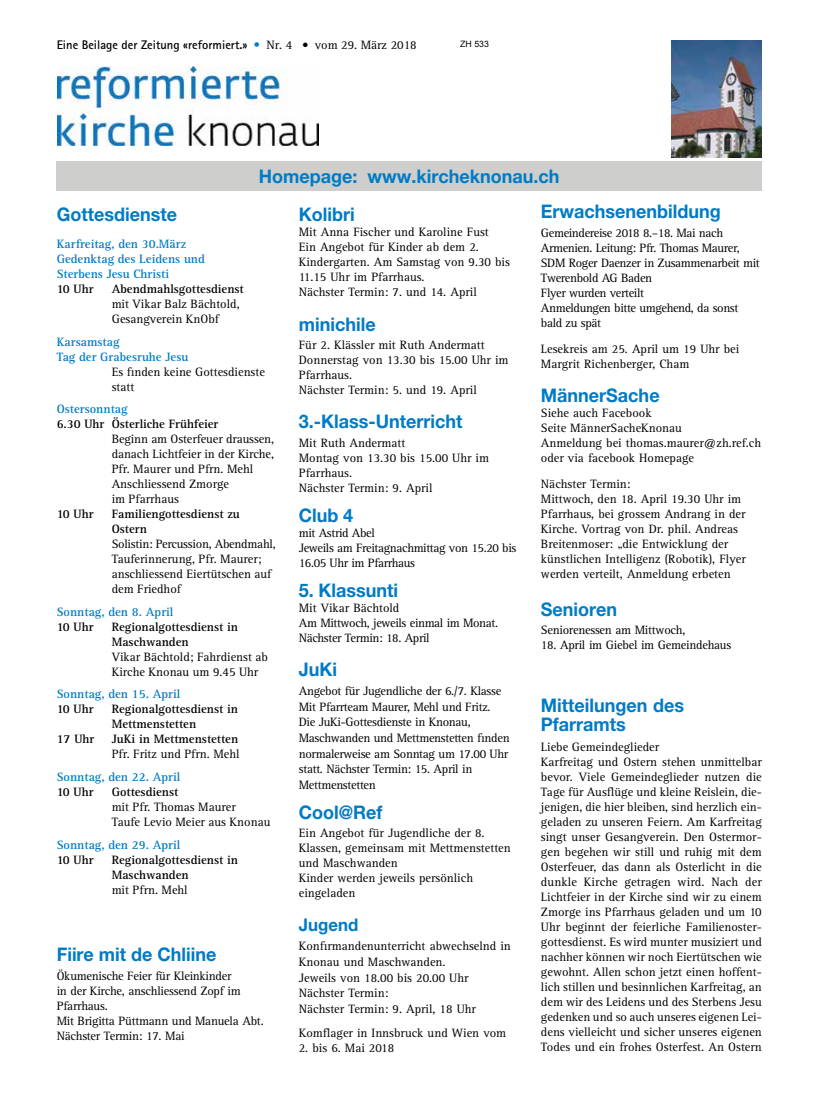
<style>
.page{position:relative;width:815px;height:1106px;background:#fff}
.page>*{position:absolute;margin:0;border:0;box-sizing:border-box;transform-origin:0 0}
.t1{font:700 18.75px/38.2px "Helvetica Neue LT Std";color:#007bc5;scale:.96 1}
.t2{font:700 17.5px "Helvetica Neue LT Std";color:#007bc5;scale:.96 1}
.t3{font:12.5px/15px "Rotis Serif";color:#000}
.t4{font:12.5px/15px "Rotis Serif";letter-spacing:-.03em;color:#000}
.t5{font:700 12.5px/15px "Rotis Serif";color:#000}
.t6{font:12.5px/15.6px "Rotis Serif";letter-spacing:-.025em;color:#000}
.t7{font:700 12.5px/15px "Rotis Serif";color:#007bc5}
.t8{font:12.5px/15px "Rotis Serif";letter-spacing:-.02em;color:#000}
.t9{font:700 12.5px "Rotis Sans Serif";color:#000}
.t10{font:8.75px "Arial";color:#000}
.s1{color:#007bc5}
.s2{font-family:"Rotis Serif";font-weight:400}
</style>
<div class="page">
<img style="left:671px;top:41px;width:91px;height:117px">
<div style="left:57px;top:161px;width:705px;height:29px;background:#cececd"></div>
<img style="left:57px;top:66px;width:262px;height:79px">
<p class="t9" style="left:57px;top:37px;width:361px">Eine Beilage der Zeitung «reformiert.» <span class="s1">•</span> <span class="s2">Nr. 4 • vom 29. März 2018</span></p>
<p class="t10" style="left:460px;top:39px;width:30px">ZH 533</p>
<h1 class="t1" style="left:299px;top:156px;width:273px;text-indent:-40px">Homepage: www.kircheknonau.ch<br>Kolibri</h1>
<p class="t3" style="left:299px;top:224px;width:213px">Mit Anna Fischer und Karoline Fust<br>Ein Angebot für Kinder ab dem 2.<br>Kindergarten. Am Samstag von 9.30 bis<br>11.15 Uhr im Pfarrhaus.<br>Nächster Termin: 7. und 14. April</p>
<h1 class="t1" style="left:299px;top:304px;width:82px">minichile</h1>
<p class="t3" style="left:299px;top:338px;width:211px">Für 2. Klässler mit Ruth Andermatt<br>Donnerstag von 13.30 bis 15.00 Uhr im<br>Pfarrhaus.<br>Nächster Termin: 5. und 19. April</p>
<h1 class="t1" style="left:299px;top:402px;width:172px">3.-Klass-Unterricht</h1>
<p class="t3" style="left:299px;top:435px;width:192px">Mit Ruth Andermatt<br>Montag von 13.30 bis 15.00 Uhr im<br>Pfarrhaus.<br>Nächster Termin: 9. April</p>
<h1 class="t1" style="left:299px;top:496px;width:58px">Club 4</h1>
<p class="t4" style="left:299px;top:526px;width:219px">mit Astrid Abel<br>Jeweils am Freitagnachmittag von 15.20 bis<br>16.05 Uhr im Pfarrhaus</p>
<h1 class="t1" style="left:299px;top:571px;width:105px">5. Klassunti</h1>
<p class="t4" style="left:299px;top:601px;width:201px">Mit Vikar Bächtold<br>Am Mittwoch, jeweils einmal im Monat.<br>Nächster Termin: 18. April</p>
<h1 class="t1" style="left:299px;top:649px;width:41px">JuKi</h1>
<p class="t6" style="left:299px;top:683px;width:212px">Angebot für Jugendliche der 6./7. Klasse Mit Pfarrteam Maurer, Mehl und Fritz.<br>Die JuKi-Gottesdienste in Knonau, Maschwanden und Mettmenstetten finden normalerweise am Sonntag um 17.00 Uhr statt. Nächster Termin: 15. April in Mettmenstetten</p>
<h1 class="t1" style="left:299px;top:792px;width:89px">Cool@Ref</h1>
<p class="t3" style="left:299px;top:825px;width:213px">Ein Angebot für Jugendliche der 8.<br>Klassen, gemeinsam mit Mettmenstetten und Maschwanden<br>Kinder werden jeweils persönlich eingeladen</p>
<h2 class="t2" style="left:299px;top:914px;width:63px">Jugend</h2>
<p class="t3" style="left:299px;top:938px;width:214px;line-height:15.6px">Konfirmandenunterricht abwechselnd in<br>Knonau und Maschwanden.<br>Jeweils von 18.00 bis 20.00 Uhr<br>Nächster Termin:<br>Nächster Termin: 9. April, 18 Uhr</p>
<p class="t3" style="left:299px;top:1025px;width:209px">Komflager in Innsbruck und Wien vom</p>
<p class="t3" style="left:299px;top:1041px;width:97px">2. bis 6. Mai 2018</p>
<h1 class="t1" style="left:541px;top:192px;width:189px">Erwachsenenbildung</h1>
<p class="t4" style="left:541px;top:225px;width:220px">Gemeindereise 2018 8.–18. Mai nach<br>Armenien. Leitung: Pfr. Thomas Maurer,<br>SDM Roger Daenzer in Zusammenarbeit mit<br>Twerenbold AG Baden<br>Flyer wurden verteilt<br>Anmeldungen bitte umgehend, da sonst bald zu spät</p>
<p class="t3" style="left:541px;top:342px;width:200px">Lesekreis am 25. April um 19 Uhr bei<br>Margrit Richenberger, Cham</p>
<h1 class="t1" style="left:541px;top:376px;width:125px">MännerSache</h1>
<p class="t3" style="left:541px;top:406px;width:222px">Siehe auch Facebook<br>Seite MännerSacheKnonau<br>Anmeldung bei thomas.maurer@zh.ref.ch oder via facebook Homepage</p>
<p class="t3" style="left:541px;top:477px;width:206px">Nächster Termin:<br>Mittwoch, den 18. April 19.30 Uhr im Pfarrhaus, bei grossem Andrang in der Kirche. Vortrag von Dr. phil. Andreas Breitenmoser: „die Entwicklung der künstlichen Intelligenz (Robotik), Flyer werden verteilt, Anmeldung erbeten</p>
<h1 class="t1" style="left:541px;top:589px;width:81px">Senioren</h1>
<p class="t8" style="left:541px;top:623px;width:146px">Seniorenessen am Mittwoch,</p>
<p class="t8" style="left:541px;top:638px;width:192px">18. April im Giebel im Gemeindehaus</p>
<h1 class="t1" style="left:57px;top:194px;width:127px">Gottesdienste</h1>
<p class="t7" style="left:57px;top:237px;width:150px">Karfreitag, den 30.März<br>Gedenktag des Leidens und<br>Sterbens Jesu Christi</p>
<p class="t5" style="left:57px;top:282px;width:38px">10 Uhr</p>
<p class="t5" style="left:112px;top:282px;width:134px">Abendmahlsgottesdienst</p>
<p class="t3" style="left:57px;top:297px;width:185px;text-indent:55px">mit Vikar Balz Bächtold, -Gesangverein KnObf</p>
<p class="t7" style="left:57px;top:334px;width:133px">Karsamstag<br>Tag der Grabesruhe Jesu</p>
<p class="t3" style="left:112px;top:364px;width:155px">Es finden keine Gottesdienste statt</p>
<p class="t7" style="left:57px;top:402px;width:72px">Ostersonntag</p>
<p class="t5" style="left:57px;top:417px;width:163px">6.30 Uhr Österliche Frühfeier</p>
<p class="t3" style="left:112px;top:432px;width:164px">Beginn am Osterfeuer draussen, danach Lichtfeier in der Kirche,<br>Pfr. Maurer und Pfrn. Mehl<br>Anschliessend Zmorge<br>im Pfarrhaus</p>
<p class="t5" style="left:57px;top:507px;width:38px">10 Uhr</p>
<p class="t5" style="left:112px;top:507px;width:130px">Familiengottesdienst zu<br>Ostern</p>
<p class="t3" style="left:112px;top:537px;width:166px">Solistin: Percussion, Abendmahl,<br>Tauferinnerung, Pfr. Maurer; anschliessend Eiertütschen auf dem Friedhof</p>
<p class="t7" style="left:57px;top:604px;width:118px">Sonntag, den 8. April</p>
<p class="t5" style="left:57px;top:619px;width:38px">10 Uhr</p>
<p class="t5" style="left:112px;top:619px;width:128px">Regionalgottesdienst in<br>Maschwanden</p>
<p class="t3" style="left:112px;top:649px;width:158px">Vikar Bächtold; Fahrdienst ab<br>Kirche Knonau um 9.45 Uhr</p>
<p class="t7" style="left:57px;top:687px;width:125px">Sonntag, den 15. April</p>
<p class="t5" style="left:57px;top:702px;width:38px">10 Uhr</p>
<p class="t5" style="left:112px;top:702px;width:128px">Regionalgottesdienst in<br>Mettmenstetten</p>
<p class="t5" style="left:57px;top:732px;width:39px">17 Uhr</p>
<p class="t5" style="left:112px;top:732px;width:128px">JuKi in Mettmenstetten</p>
<p class="t3" style="left:112px;top:747px;width:129px">Pfr. Fritz und Pfrn. Mehl</p>
<p class="t7" style="left:57px;top:769px;width:125px">Sonntag, den 22. April</p>
<p class="t5" style="left:57px;top:784px;width:38px">10 Uhr</p>
<p class="t5" style="left:112px;top:784px;width:68px">Gottesdienst</p>
<p class="t3" style="left:112px;top:799px;width:160px">mit Pfr. Thomas Maurer<br>Taufe Levio Meier aus Knonau</p>
<p class="t7" style="left:57px;top:837px;width:125px">Sonntag, den 29. April</p>
<p class="t5" style="left:57px;top:852px;width:38px">10 Uhr</p>
<p class="t5" style="left:112px;top:852px;width:128px">Regionalgottesdienst in<br>Maschwanden</p>
<p class="t3" style="left:112px;top:882px;width:78px">mit Pfrn. Mehl</p>
<h1 class="t1" style="left:541px;top:696px;width:151px;line-height:18.8px">Mitteilungen des<br>Pfarramts</h1>
<p class="t3" style="left:541px;top:739px;width:222px">Liebe Gemeindeglieder<br>Karfreitag und Ostern stehen unmittelbar bevor. Viele Gemeindeglieder nutzen die Tage für Ausflüge und kleine Reislein, die&shy;jenigen, die hier bleiben, sind herzlich ein&shy;geladen zu unseren Feiern. Am Karfreitag singt unser Gesangverein. Den Ostermor&shy;gen begehen wir still und ruhig mit dem Osterfeuer, das dann als Osterlicht in die dunkle Kirche getragen wird. Nach der Lichtfeier in der Kirche sind wir zu einem Zmorge ins Pfarrhaus geladen und um 10<br>Uhr beginnt der feierliche Familienoster&shy;gottesdienst. Es wird munter musiziert und nachher können wir noch Eiertütschen wie gewohnt. Allen schon jetzt einen hoffent&shy;lich stillen und besinnlichen Karfreitag, an dem wir des Leidens und des Sterbens Jesu gedenken und so auch unseres eigenen Lei&shy;dens vielleicht und sicher unseres eigenen Todes und ein frohes Osterfest. An Ostern</p>
<h1 class="t1" style="left:57px;top:934px;width:168px">Fiire mit de Chliine</h1>
<p class="t8" style="left:57px;top:968px;width:208px">Ökumenische Feier für Kleinkinder<br>in der Kirche, anschliessend Zopf im<br>Pfarrhaus.<br>Mit Brigitta Püttmann und Manuela Abt.<br>Nächster Termin: 17. Mai</p>
</div>
